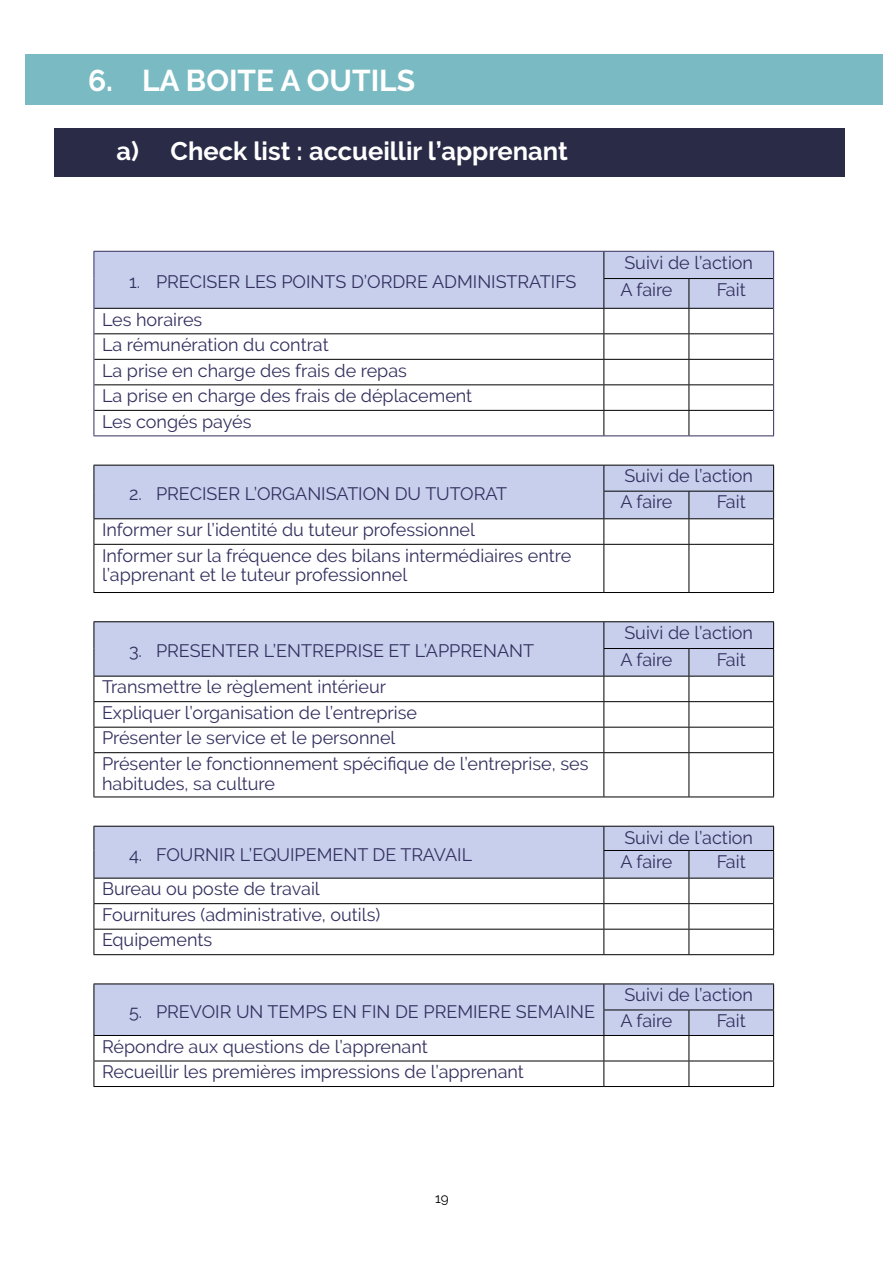
<style>
.page{position:relative;width:893px;height:1263px;background:#fff}
.page>*{position:absolute;margin:0;border:0;box-sizing:border-box;transform-origin:0 0}
.t1{font:700 30px "Raleway";color:#fff}
.t2{font:700 25.5px "Raleway";color:#fff}
.t3{font:18px/19.8px "Raleway";color:#34305f}
.t4{font:13.5px "Raleway";color:#000}
</style>
<div class="page">
<div style="left:26px;top:54px;width:857px;height:51px;background:#7abac3"></div>
<div style="left:54px;top:128px;width:791px;height:48px;background:#292b47"></div>
<svg style="left:94px;top:251px;width:680px;height:184px"></svg>
<hr style="left:94px;top:435px;width:510px;height:1px;background:#34305f">
<hr style="left:604px;top:435px;width:85px;height:1px;background:#34305f">
<hr style="left:689px;top:435px;width:85px;height:1px;background:#34305f">
<hr style="left:94px;top:544px;width:510px;height:1px;background:#000">
<hr style="left:604px;top:544px;width:85px;height:1px;background:#000">
<hr style="left:689px;top:544px;width:85px;height:1px;background:#000">
<hr style="left:94px;top:592px;width:510px;height:1px;background:#000">
<hr style="left:604px;top:592px;width:85px;height:1px;background:#000">
<hr style="left:689px;top:592px;width:85px;height:1px;background:#000">
<hr style="left:94px;top:545px;width:1px;height:47px;background:#000">
<svg style="left:94px;top:465px;width:680px;height:79px"></svg>
<hr style="left:603px;top:545px;width:1px;height:47px;background:#000">
<hr style="left:689px;top:545px;width:1px;height:47px;background:#000">
<hr style="left:773px;top:545px;width:1px;height:47px;background:#000">
<hr style="left:94px;top:621px;width:510px;height:1px;background:#000">
<hr style="left:604px;top:621px;width:85px;height:1px;background:#000">
<hr style="left:689px;top:621px;width:85px;height:1px;background:#000">
<hr style="left:94px;top:752px;width:510px;height:1px;background:#000">
<hr style="left:604px;top:752px;width:85px;height:1px;background:#000">
<hr style="left:689px;top:752px;width:85px;height:1px;background:#000">
<hr style="left:94px;top:796px;width:510px;height:1px;background:#000">
<hr style="left:604px;top:796px;width:85px;height:1px;background:#000">
<hr style="left:689px;top:796px;width:85px;height:1px;background:#000">
<hr style="left:94px;top:753px;width:1px;height:43px;background:#000">
<svg style="left:94px;top:622px;width:680px;height:130px"></svg>
<hr style="left:603px;top:753px;width:1px;height:43px;background:#000">
<hr style="left:689px;top:753px;width:1px;height:43px;background:#000">
<hr style="left:773px;top:753px;width:1px;height:43px;background:#000">
<hr style="left:94px;top:954px;width:510px;height:1px;background:#000">
<hr style="left:604px;top:954px;width:85px;height:1px;background:#000">
<hr style="left:689px;top:954px;width:85px;height:1px;background:#000">
<svg style="left:94px;top:826px;width:680px;height:128px"></svg>
<hr style="left:94px;top:983px;width:510px;height:1px;background:#000">
<hr style="left:604px;top:983px;width:85px;height:1px;background:#000">
<hr style="left:689px;top:983px;width:85px;height:1px;background:#000">
<hr style="left:94px;top:1086px;width:510px;height:1px;background:#000">
<hr style="left:604px;top:1086px;width:85px;height:1px;background:#000">
<hr style="left:689px;top:1086px;width:85px;height:1px;background:#000">
<svg style="left:94px;top:984px;width:680px;height:102px"></svg>
<p class="t1" style="left:88px;top:63px;width:329px">6. LA BOITE A OUTILS</p>
<p class="t2" style="left:117px;top:136px;width:453px">a) Check list : accueillir l’apprenant</p>
<p class="t3" style="left:129px;top:272px;width:449px">1. PRECISER LES POINTS D’ORDRE ADMINISTRATIFS</p>
<p class="t3" style="left:102px;top:309px;width:102px">Les horaires</p>
<p class="t3" style="left:102px;top:335px;width:228px">La rémunération du contrat</p>
<p class="t3" style="left:102px;top:360px;width:306px">La prise en charge des frais de repas</p>
<p class="t3" style="left:102px;top:386px;width:372px">La prise en charge des frais de déplacement</p>
<p class="t3" style="left:102px;top:411px;width:151px">Les congés payés</p>
<p class="t3" style="left:129px;top:484px;width:380px">2. PRECISER L’ORGANISATION DU TUTORAT</p>
<p class="t3" style="left:102px;top:520px;width:374px">Informer sur l’identité du tuteur professionnel</p>
<p class="t3" style="left:102px;top:545px;width:471px">Informer sur la fréquence des bilans intermédiaires entre l’apprenant et le tuteur professionnel</p>
<p class="t3" style="left:129px;top:641px;width:406px">3. PRESENTER L’ENTREPRISE ET L’APPRENANT</p>
<p class="t3" style="left:102px;top:677px;width:286px">Transmettre le règlement intérieur</p>
<p class="t3" style="left:102px;top:703px;width:316px">Expliquer l’organisation de l’entreprise</p>
<p class="t3" style="left:102px;top:728px;width:295px">Présenter le service et le personnel</p>
<p class="t3" style="left:102px;top:754px;width:488px">Présenter le fonctionnement spécifique de l’entreprise, ses habitudes, sa culture</p>
<p class="t3" style="left:129px;top:844px;width:345px">4. FOURNIR L’EQUIPEMENT DE TRAVAIL</p>
<p class="t3" style="left:102px;top:879px;width:219px">Bureau ou poste de travail</p>
<p class="t3" style="left:102px;top:905px;width:280px">Fournitures (administrative, outils)</p>
<p class="t3" style="left:102px;top:930px;width:112px">Equipements</p>
<p class="t3" style="left:129px;top:1002px;width:468px">5. PREVOIR UN TEMPS EN FIN DE PREMIERE SEMAINE</p>
<p class="t3" style="left:102px;top:1036px;width:327px">Répondre aux questions de l’apprenant</p>
<p class="t3" style="left:102px;top:1062px;width:423px">Recueillir les premières impressions de l’apprenant</p>
<p class="t3" style="left:624px;top:252px;width:130px">Suivi de l’action</p>
<p class="t3" style="left:620px;top:280px;width:54px">A faire</p>
<p class="t3" style="left:717px;top:280px;width:30px">Fait</p>
<p class="t3" style="left:624px;top:466px;width:130px">Suivi de l’action</p>
<p class="t3" style="left:620px;top:492px;width:54px">A faire</p>
<p class="t3" style="left:717px;top:492px;width:30px">Fait</p>
<p class="t3" style="left:624px;top:623px;width:130px">Suivi de l’action</p>
<p class="t3" style="left:620px;top:649px;width:54px">A faire</p>
<p class="t3" style="left:717px;top:649px;width:30px">Fait</p>
<p class="t3" style="left:624px;top:827px;width:130px">Suivi de l’action</p>
<p class="t3" style="left:620px;top:851px;width:54px">A faire</p>
<p class="t3" style="left:717px;top:851px;width:30px">Fait</p>
<p class="t3" style="left:624px;top:985px;width:130px">Suivi de l’action</p>
<p class="t3" style="left:620px;top:1011px;width:54px">A faire</p>
<p class="t3" style="left:717px;top:1011px;width:30px">Fait</p>
<p class="t4" style="left:435px;top:1191px;width:15px">19</p>
</div>
